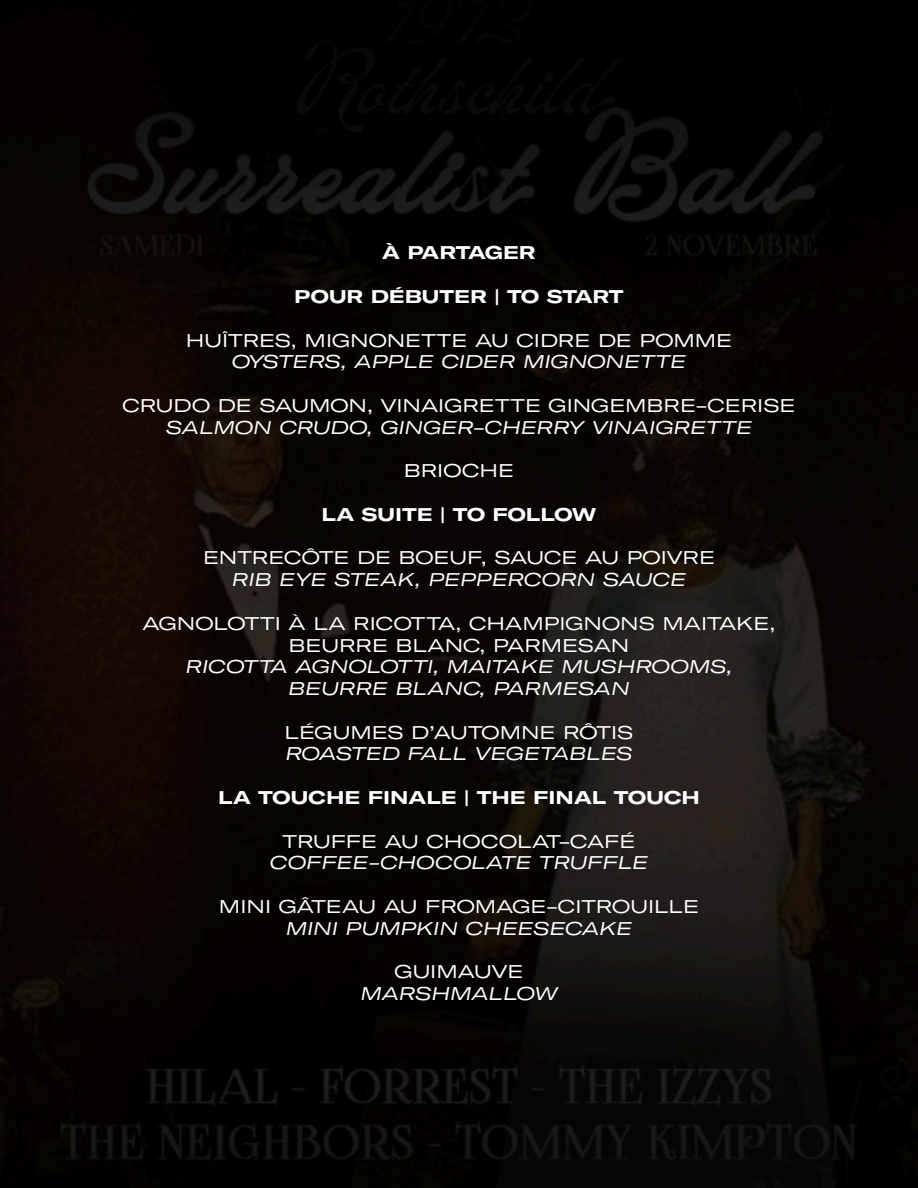
<style>
.page{position:relative;width:918px;height:1188px;background:#fff}
.page>*{position:absolute;margin:0;border:0;box-sizing:border-box;transform-origin:0 0}
.t1{font:expanded 18.15px/21.8px "GT America";color:#fff;text-align:center}
.t2{font:italic expanded 18.15px/21.8px "GT America";color:#fff;text-align:center}
.t3{font:700 expanded 18.15px "GT America";color:#fff}
.t4{font:700 expanded 18.15px "GT America";letter-spacing:-.02em;color:#fff}
</style>
<div class="page">
<img style="left:0;top:0;width:918px;height:1188px">
<p class="t4" style="left:382px;top:242px;width:155px">À PARTAGER</p>
<p class="t3" style="left:294px;top:285px;width:331px">POUR DÉBUTER | TO START</p>
<p class="t1" style="left:186px;top:329px;width:548px">HUÎTRES, MIGNONETTE AU CIDRE DE POMME</p>
<p class="t2" style="left:232px;top:351px;width:456px">OYSTERS, APPLE CIDER MIGNONETTE</p>
<p class="t1" style="left:123px;top:395px;width:674px">CRUDO DE SAUMON, VINAIGRETTE GINGEMBRE-CERISE</p>
<p class="t2" style="left:166px;top:416px;width:588px">SALMON CRUDO, GINGER-CHERRY VINAIGRETTE</p>
<p class="t1" style="left:404px;top:460px;width:112px">BRIOCHE</p>
<p class="t3" style="left:321px;top:503px;width:277px">LA SUITE | TO FOLLOW</p>
<p class="t1" style="left:203px;top:547px;width:513px">ENTRECÔTE DE BOEUF, SAUCE AU POIVRE</p>
<p class="t2" style="left:232px;top:569px;width:456px">RIB EYE STEAK, PEPPERCORN SAUCE</p>
<p class="t1" style="left:143px;top:612px;width:634px">AGNOLOTTI À LA RICOTTA, CHAMPIGNONS MAITAKE,<br>BEURRE BLANC, PARMESAN</p>
<p class="t2" style="left:186px;top:656px;width:548px">RICOTTA AGNOLOTTI, MAITAKE MUSHROOMS,<br>BEURRE BLANC, PARMESAN</p>
<p class="t1" style="left:285px;top:721px;width:350px">LÉGUMES D’AUTOMNE RÔTIS</p>
<p class="t2" style="left:285px;top:743px;width:349px">ROASTED FALL VEGETABLES</p>
<p class="t3" style="left:218px;top:786px;width:483px">LA TOUCHE FINALE | THE FINAL TOUCH</p>
<p class="t1" style="left:283px;top:830px;width:354px">TRUFFE AU CHOCOLAT-CAFÉ</p>
<p class="t2" style="left:270px;top:852px;width:380px">COFFEE-CHOCOLATE TRUFFLE</p>
<p class="t1" style="left:219px;top:896px;width:482px">MINI GÂTEAU AU FROMAGE-CITROUILLE</p>
<p class="t2" style="left:286px;top:917px;width:348px">MINI PUMPKIN CHEESECAKE</p>
<p class="t1" style="left:395px;top:961px;width:130px">GUIMAUVE</p>
<p class="t2" style="left:360px;top:983px;width:199px">MARSHMALLOW</p>
</div>
